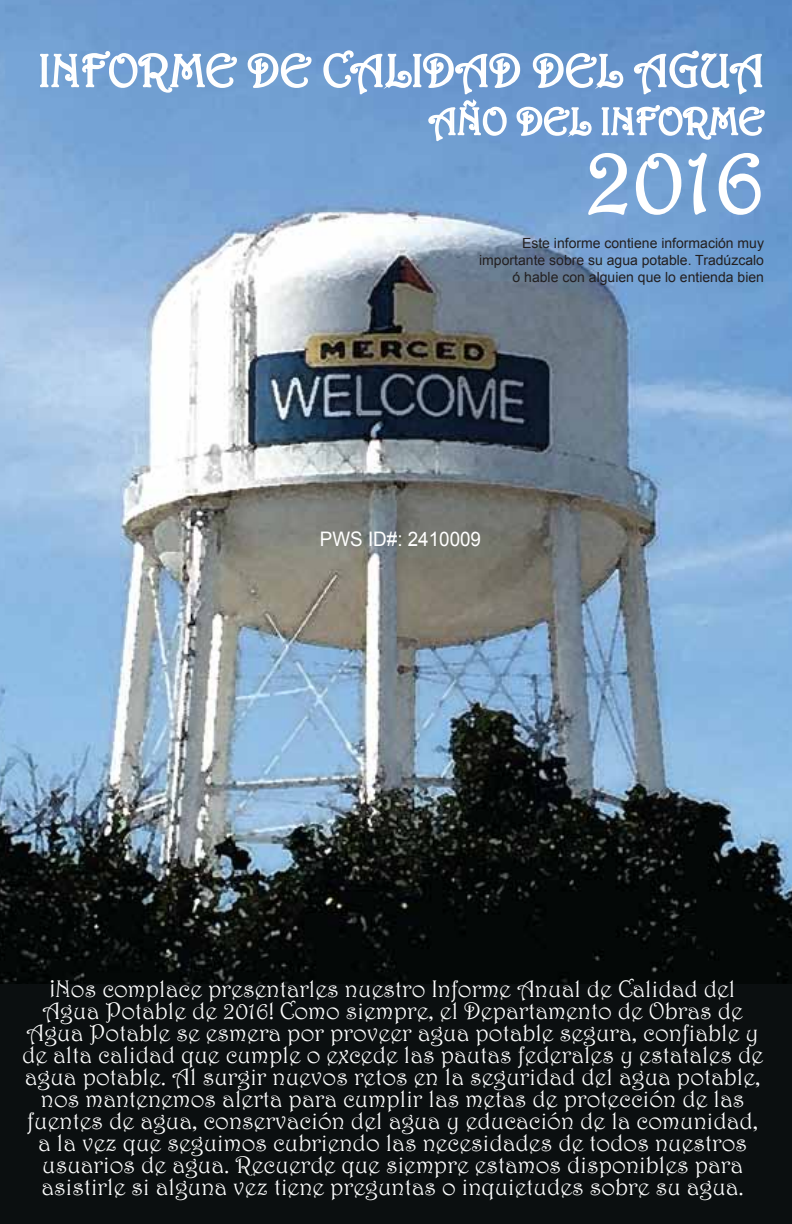
<style>
.page{position:relative;width:792px;height:1224px;background:#fff}
.page>*{position:absolute;margin:0;border:0;box-sizing:border-box;transform-origin:0 0}
.t1{font:93.8px "Harrington";color:#fff}
.t2{font:46px "Harrington";color:#fff}
.t3{font:38px "Harrington";color:#fff}
.t4{font:24px/22px "Harrington";color:#fff;text-align:center}
.t5{font:20px "Arial";color:#fff;scale:.94 1}
.t6{font:14px/17px "Arial";color:#231f20;text-align:right}
</style>
<div class="page">
<img style="left:0;top:0;width:792px;height:984px">
<svg style="left:39px;top:0;width:199px;height:137px;background:#7ea7d5"></svg>
<svg style="left:247px;top:52px;width:66px;height:37px"></svg>
<svg style="left:322px;top:37px;width:444px;height:179px;background:#83a9d6"></svg>
<div style="left:0;top:984px;width:792px;height:240px;background:#0b0f10"></div>
<h2 class="t2" style="left:38px;top:43px;width:727px">INFORME DE CALIDAD DEL AGUA</h2>
<h3 class="t3" style="left:429px;top:98px;width:337px">AÑO DEL INFORME</h3>
<h1 class="t1" style="left:587px;top:124px;width:178px">2016</h1>
<p class="t6" style="left:479px;top:235px;width:286px">Este informe contiene información muy importante sobre su agua potable. Tradúzcalo ó hable con alguien que lo entienda bien</p>
<p class="t5" style="left:320px;top:526px;width:173px">PWS ID#: 2410009</p>
<p class="t4" style="left:22px;top:977px;width:743px">¡Nos complace presentarles nuestro Informe Anual de Calidad del Agua Potable de 2016! Como siempre, el Departamento de Obras de Agua Potable se esmera por proveer agua potable segura, confiable y de alta calidad que cumple o excede las pautas federales y estatales de agua potable. Al surgir nuevos retos en la seguridad del agua potable, nos mantenemos alerta para cumplir las metas de protección de las fuentes de agua, conservación del agua y educación de la comunidad, a la vez que seguimos cubriendo las necesidades de todos nuestros usuarios de agua. Recuerde que siempre estamos disponibles para asistirle si alguna vez tiene preguntas o inquietudes sobre su agua.</p>
</div>
